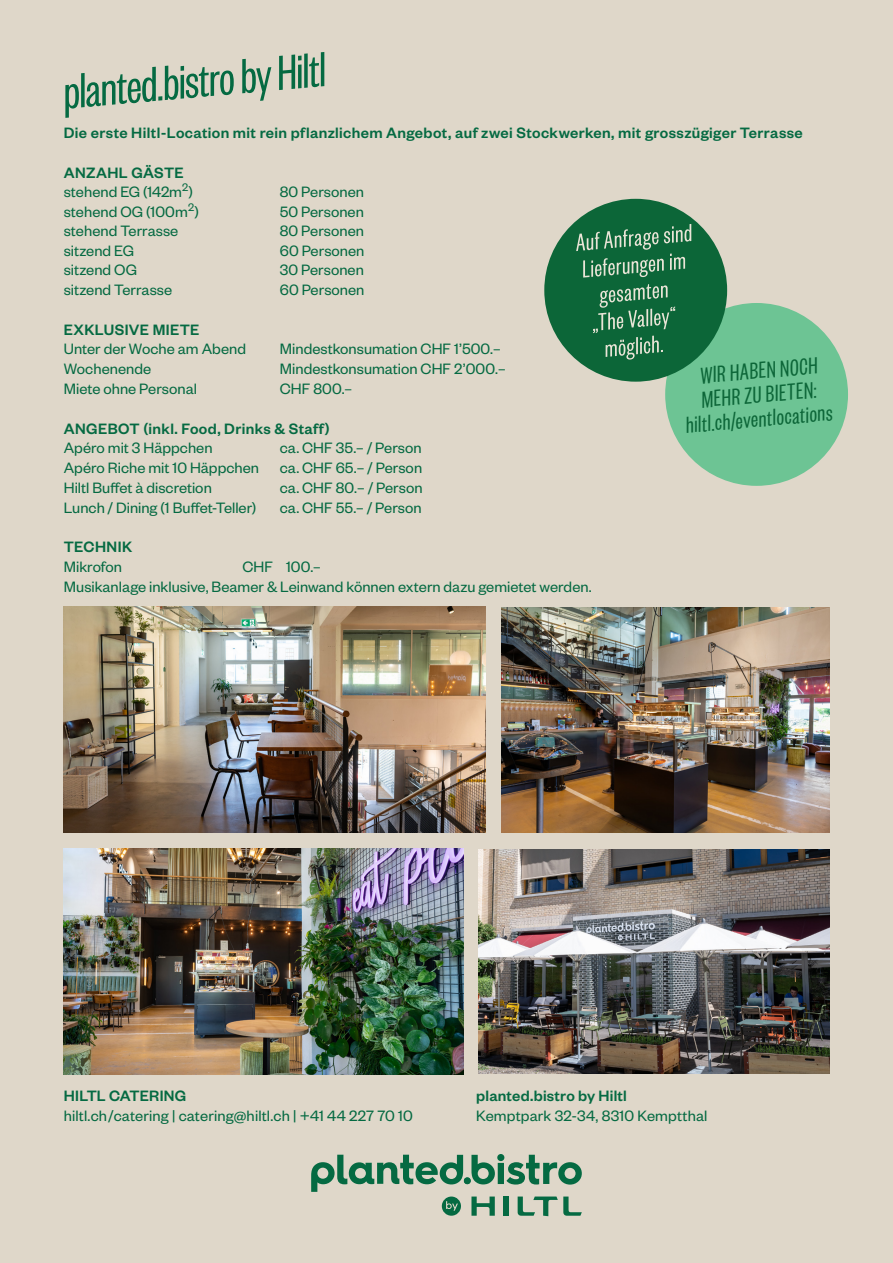
<style>
.page{position:relative;width:893px;height:1263px;background:#dfd7c9}
.page>*{position:absolute;margin:0;border:0;box-sizing:border-box;transform-origin:0 0}
.t1{font:54px "Founders Grotesk X Cond";color:#056a42}
.t2{font:25.5px/24px "Founders Grotesk X Cond";color:#0c6638;text-align:center}
.t3{font:16.5px/19.5px "Founders Grotesk";letter-spacing:.005em;color:#056a42}
.t4{font:500 16.5px "Founders Grotesk";letter-spacing:.02em;color:#056a42}
.s1{font-weight:500}
</style>
<div class="page">
<img style="left:502px;top:608px;width:327px;height:224px">
<img style="left:64px;top:606px;width:422px;height:226px">
<img style="left:64px;top:848px;width:399px;height:227px">
<img style="left:479px;top:849px;width:350px;height:225px">
<div style="left:665px;top:303px;width:183px;height:183px;background:#6dc494;border-radius:50%"></div>
<svg style="left:311px;top:1154px;width:271px;height:62px"></svg>
<div style="left:544px;top:199px;width:183px;height:183px;background:#0c6638;border-radius:50%"></div>
<svg style="left:593px;top:284px;width:82px;height:76px"></svg>
<svg style="left:576px;top:224px;width:115px;height:54px"></svg>
<h1 class="t1" style="left:60px;top:62px;width:265px;rotate:-5deg">planted.bistro by Hiltl</h1>
<p class="t4" style="left:64px;top:123px;width:741px">Die erste Hiltl-Location mit rein pflanzlichem Angebot, auf zwei Stockwerken, mit grosszügiger Terrasse</p>
<p class="t3" style="left:64px;top:162px;width:131px"><span class="s1">ANZAHL GÄSTE </span>stehend EG (142m<sup>2</sup>)</p>
<p class="t3" style="left:280px;top:182px;width:86px">80 Personen</p>
<p class="t3" style="left:64px;top:201px;width:136px">stehend OG (100m<sup>2</sup>)</p>
<p class="t3" style="left:280px;top:201px;width:86px">50 Personen</p>
<p class="t3" style="left:64px;top:221px;width:116px">stehend Terrasse</p>
<p class="t3" style="left:280px;top:221px;width:86px">80 Personen</p>
<p class="t3" style="left:64px;top:240px;width:72px">sitzend EG</p>
<p class="t3" style="left:280px;top:240px;width:86px">60 Personen</p>
<p class="t3" style="left:64px;top:260px;width:75px">sitzend OG</p>
<p class="t3" style="left:280px;top:260px;width:86px">30 Personen</p>
<p class="t3" style="left:64px;top:279px;width:110px">sitzend Terrasse</p>
<p class="t3" style="left:280px;top:279px;width:86px">60 Personen</p>
<p class="t4" style="left:64px;top:319px;width:137px">EXKLUSIVE MIETE</p>
<p class="t3" style="left:64px;top:338px;width:184px">Unter der Woche am Abend</p>
<p class="t3" style="left:280px;top:338px;width:223px">Mindestkonsumation CHF 1’500.–</p>
<p class="t3" style="left:64px;top:358px;width:89px">Wochenende</p>
<p class="t3" style="left:280px;top:358px;width:228px">Mindestkonsumation CHF 2’000.–</p>
<p class="t3" style="left:64px;top:378px;width:135px">Miete ohne Personal</p>
<p class="t3" style="left:280px;top:378px;width:74px">CHF 800.–</p>
<p class="t4" style="left:64px;top:418px;width:267px">ANGEBOT (inkl. Food, Drinks &amp; Staff)</p>
<p class="t3" style="left:64px;top:437px;width:150px">Apéro mit 3 Häppchen</p>
<p class="t3" style="left:280px;top:437px;width:143px">ca. CHF 35.– / Person</p>
<p class="t3" style="left:64px;top:457px;width:197px">Apéro Riche mit 10 Häppchen</p>
<p class="t3" style="left:280px;top:457px;width:144px">ca. CHF 65.– / Person</p>
<p class="t3" style="left:64px;top:477px;width:150px">Hiltl Buffet à discretion</p>
<p class="t3" style="left:280px;top:477px;width:144px">ca. CHF 80.– / Person</p>
<p class="t3" style="left:64px;top:497px;width:194px">Lunch / Dining (1 Buffet-Teller)</p>
<p class="t3" style="left:280px;top:497px;width:143px">ca. CHF 55.– / Person</p>
<p class="t4" style="left:64px;top:537px;width:70px">TECHNIK</p>
<p class="t3" style="left:64px;top:556px;width:60px">Mikrofon</p>
<p class="t3" style="left:64px;top:556px;width:529px;text-indent:179px">CHF 100.–<br>Musikanlage inklusive, Beamer &amp; Leinwand können extern dazu gemietet werden.</p>
<h2 class="t2" style="left:680px;top:364px;width:149px;rotate:-5deg">WIR HABEN NOCH<br>MEHR ZU BIETEN: hiltl.ch/eventlocations</h2>
<p class="t4" style="left:64px;top:1085px;width:124px">HILTL CATERING</p>
<p class="t3" style="left:64px;top:1105px;width:351px">hiltl.ch/catering | catering@hiltl.ch | +41 44 227 70 10</p>
<p class="t4" style="left:476px;top:1085px;width:152px">planted.bistro by Hiltl</p>
<p class="t3" style="left:476px;top:1105px;width:233px">Kemptpark 32-34, 8310 Kemptthal</p>
</div>
